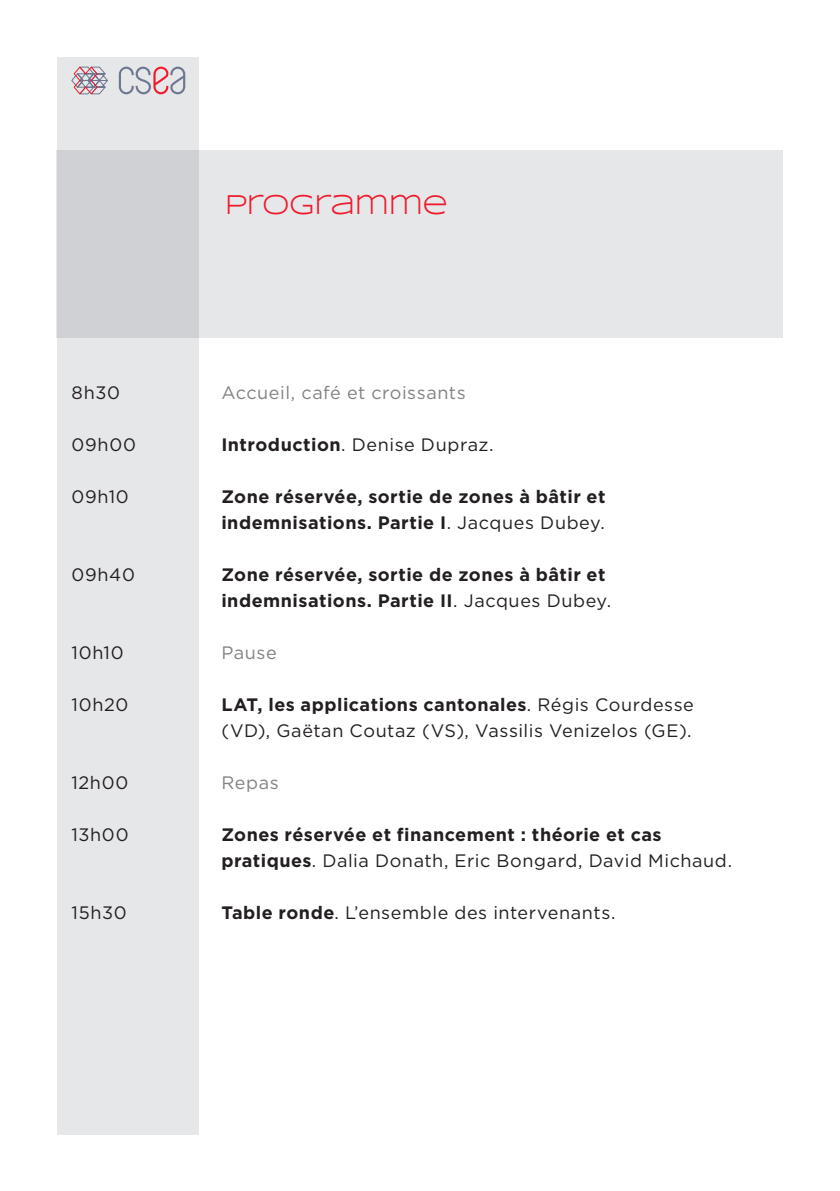
<style>
.page{position:relative;width:840px;height:1191px;background:#fff}
.page>*{position:absolute;margin:0;border:0;box-sizing:border-box;transform-origin:0 0}
.t1{font:28px "Syncopate";letter-spacing:-.03em;color:#ee1b2d}
.t2{font:700 18px/26px "Gotham";letter-spacing:.025em;color:#231f20}
.t3{font:18px/26px "Gotham";letter-spacing:.035em;color:#231f20}
.t4{font:18px "Gotham";letter-spacing:.03em;color:#808285}
.s1{font-weight:700}
.s2{font-weight:400}
</style>
<div class="page">
<div style="left:57px;top:150px;width:725px;height:187px;background:#e6e7e9"></div>
<svg style="left:57px;top:57px;width:141px;height:1077px;background:#e1e3e5"></svg>
<svg style="left:119px;top:66px;width:66px;height:28px;background:#ccbec6"></svg>
<svg style="left:71px;top:66px;width:37px;height:29px"></svg>
<p class="t3" style="left:71px;top:379px;width:50px">8h30</p>
<p class="t3" style="left:71px;top:431px;width:66px">09h00</p>
<p class="t3" style="left:71px;top:483px;width:59px">09h10</p>
<p class="t3" style="left:71px;top:561px;width:65px">09h40</p>
<p class="t3" style="left:71px;top:639px;width:54px">10h10</p>
<p class="t3" style="left:71px;top:691px;width:58px">10h20</p>
<p class="t3" style="left:71px;top:769px;width:58px">12h00</p>
<p class="t3" style="left:71px;top:821px;width:59px">13h00</p>
<p class="t3" style="left:71px;top:899px;width:57px">15h30</p>
<h1 class="t1" style="left:225px;top:189px;width:224px">PROGRAMME</h1>
<p class="t4" style="left:221px;top:382px;width:246px">Accueil, café et croissants</p>
<p class="t3" style="left:221px;top:431px;width:273px"><span class="s1">Introduction</span>. Denise Dupraz.</p>
<p class="t2" style="left:221px;top:483px;width:385px">Zone réservée, sortie de zones à bâtir et indemnisations. Partie I<span class="s2">. Jacques Dubey.</span></p>
<p class="t2" style="left:221px;top:561px;width:391px">Zone réservée, sortie de zones à bâtir et indemnisations. Partie II<span class="s2">. Jacques Dubey.</span></p>
<p class="t4" style="left:221px;top:642px;width:57px">Pause</p>
<p class="t3" style="left:221px;top:691px;width:474px"><span class="s1">LAT, les applications cantonales</span>. Régis Courdesse (VD), Gaëtan Coutaz (VS), Vassilis Venizelos (GE).</p>
<p class="t4" style="left:221px;top:772px;width:59px">Repas</p>
<p class="t2" style="left:221px;top:821px;width:512px">Zones réservée et financement : théorie et cas pratiques<span class="s2">. Dalia Donath, Eric Bongard, David Michaud.</span></p>
<p class="t3" style="left:221px;top:899px;width:395px"><span class="s1">Table ronde</span>. L’ensemble des intervenants.</p>
</div>
